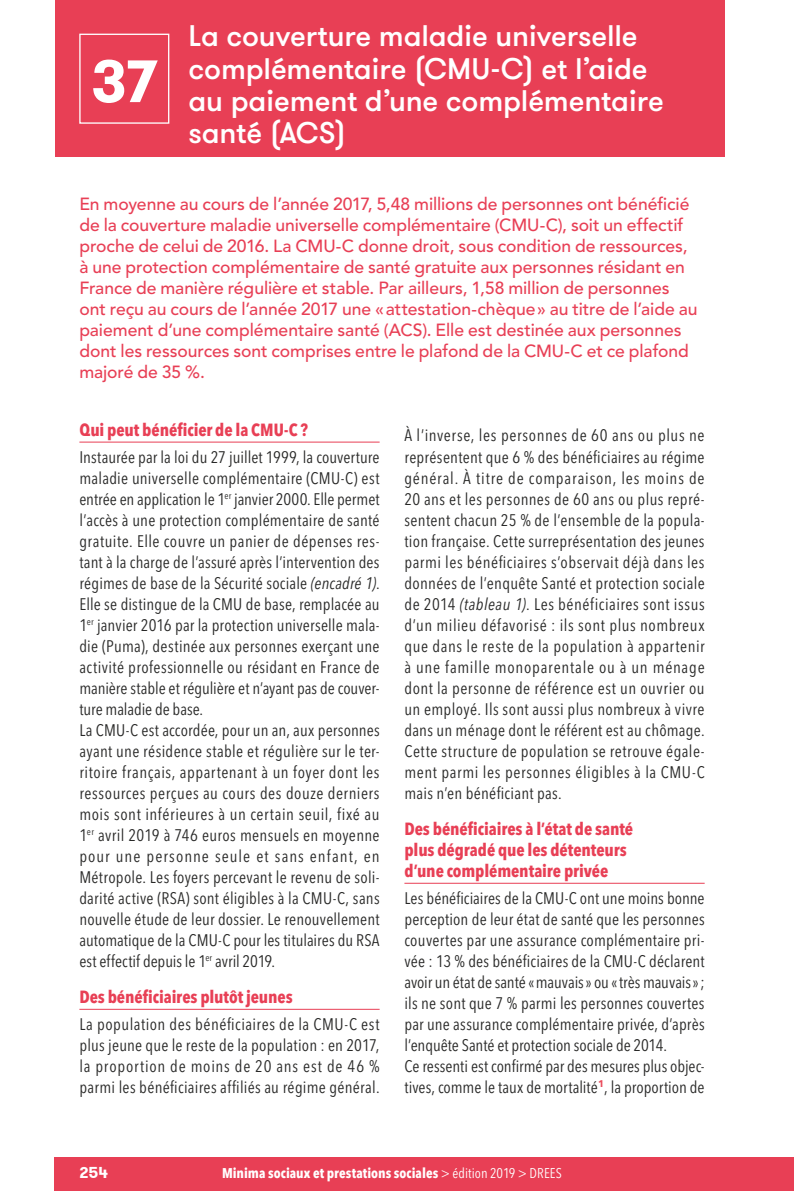
<style>
.page{position:relative;width:794px;height:1191px;background:#fff}
.page>*{position:absolute;margin:0;border:0;box-sizing:border-box;transform-origin:0 0}
.Fiche_num{font:700 59.5px "GT Walsheim";color:#fff}
.Titre_1__Titre_Fiche{font:500 29.75px/32.4px "GT Walsheim";letter-spacing:-.005em;color:#fff}
.Chapo{font:500 17.5px/21px "Avenir LT Std";color:#e83f55}
.Titre_2__Inter{font:700 condensed 17.5px/21px "Avenir Next LT Pro";letter-spacing:-.005em;color:#e83f55}
.Texte{font:condensed 16.62px/21px "Avenir Next LT Pro";letter-spacing:.02em;color:#282827;text-align:justify}
.Texte-2{font:condensed 16.62px/21px "Avenir Next LT Pro";color:#282827}
.t1{font:700 15.75px "GT Walsheim";color:#fff}
.t2{font:700 condensed 14px "Avenir Next LT Pro";letter-spacing:.005em;color:#fff}
.s1{font-style:italic}
.s2{font-weight:400}
</style>
<div class="page">
<div style="left:55px;top:1157px;width:739px;height:34px;background:#e83f55"></div>
<div style="left:55px;top:0;width:669px;height:156px;background:#e83f55"></div>
<hr style="left:79px;top:442px;width:300px;height:1px;background:#e83f55">
<hr style="left:79px;top:1009px;width:300px;height:1px;background:#e83f55">
<hr style="left:404px;top:883px;width:300px;height:1px;background:#e83f55">
<div style="left:79px;top:34px;width:90px;height:90px;border:1px solid #fff"></div>
<p class="Fiche_num" style="left:91px;top:43px;width:67px">37</p>
<p class="Titre_1__Titre_Fiche" style="left:189px;top:19px;width:477px">La couverture maladie universelle complémentaire (CMU-C) et l’aide au paiement d’une complémentaire santé (ACS)</p>
<p class="Chapo" style="left:79px;top:194px;width:619px">En moyenne au cours de l’année 2017, 5,48 millions de personnes ont bénéficié de la couverture maladie universelle complémentaire (CMU-C), soit un effectif proche de celui de 2016. La CMU-C donne droit, sous condition de ressources, à une protection complémentaire de santé gratuite aux personnes résidant en France de manière régulière et stable. Par ailleurs, 1,58 million de personnes ont reçu au cours de l’année 2017 une «attestation-chèque» au titre de l’aide au paiement d’une complémentaire santé (ACS). Elle est destinée aux personnes dont les ressources sont comprises entre le plafond de la CMU-C et ce plafond majoré de 35 %.</p>
<p class="Titre_2__Inter" style="left:79px;top:419px;width:230px">Qui peut bénéficier de la CMU-C ?</p>
<p class="Texte" style="left:79px;top:446px;width:302px;text-align:left">Instaurée par la loi du 27 juillet 1999, la couverture maladie universelle complémentaire (CMU-C) est entrée en application le 1<sup>er</sup> janvier 2000. Elle permet l’accès à une protection complémentaire de santé gratuite. Elle couvre un panier de dépenses res&shy;tant à la charge de l’assuré après l’intervention des régimes de base de la Sécurité sociale <span class="s1">(encadré 1)</span>.<br>Elle se distingue de la CMU de base, remplacée au 1<sup>er</sup> janvier 2016 par la protection universelle mala&shy;die (Puma), destinée aux personnes exerçant une activité professionnelle ou résidant en France de manière stable et régulière et n’ayant pas de couver&shy;ture maladie de base.</p>
<p class="Texte" style="left:79px;top:719px;width:302px">La CMU-C est accordée, pour un an, aux personnes ayant une résidence stable et régulière sur le ter&shy;ritoire français, appartenant à un foyer dont les ressources perçues au cours des douze derniers mois sont inférieures à un certain seuil, fixé au 1<sup>er</sup> avril 2019 à 746 euros mensuels en moyenne pour une personne seule et sans enfant, en Métropole. Les foyers percevant le revenu de soli&shy;darité active (RSA) sont éligibles à la CMU-C, sans nouvelle étude de leur dossier. Le renouvellement automatique de la CMU-C pour les titulaires du RSA est effectif depuis le 1<sup>er</sup> avril 2019.</p>
<p class="Titre_2__Inter" style="left:79px;top:986px;width:215px">Des bénéficiaires plutôt jeunes</p>
<p class="Texte" style="left:79px;top:1013px;width:302px">La population des bénéficiaires de la CMU-C est plus jeune que le reste de la population : en 2017, la proportion de moins de 20 ans est de 46 % parmi les bénéficiaires affiliés au régime général.</p>
<p class="Texte" style="left:404px;top:425px;width:302px;text-align:left">À l’inverse, les personnes de 60 ans ou plus ne représentent que 6 % des bénéficiaires au régime général. À titre de comparaison, les moins de 20 ans et les personnes de 60 ans ou plus repré&shy;sentent chacun 25 % de l’ensemble de la popula&shy;tion française. Cette surreprésentation des jeunes parmi les bénéficiaires s’observait déjà dans les données de l’enquête Santé et protection sociale de 2014 <span class="s1">(tableau 1)</span>. Les bénéficiaires sont issus d’un milieu défavorisé : ils sont plus nombreux que dans le reste de la population à appartenir à une famille monoparentale ou à un ménage dont la personne de référence est un ouvrier ou un employé. Ils sont aussi plus nombreux à vivre dans un ménage dont le référent est au chômage.<br>Cette structure de population se retrouve égale&shy;ment parmi les personnes éligibles à la CMU-C mais n’en bénéficiant pas.</p>
<p class="Titre_2__Inter" style="left:404px;top:818px;width:230px">Des bénéficiaires à l’état de santé plus dégradé que les détenteurs d’une complémentaire privée</p>
<p class="Texte" style="left:404px;top:887px;width:302px">Les bénéficiaires de la CMU-C ont une moins bonne perception de leur état de santé que les personnes couvertes par une assurance complémentaire pri&shy;vée : 13 % des bénéficiaires de la CMU-C déclarent avoir un état de santé «mauvais» ou «très mauvais»; ils ne sont que 7 % parmi les personnes couvertes par une assurance complémentaire privée, d’après l’enquête Santé et protection sociale de 2014.</p>
<p class="Texte-2" style="left:404px;top:1055px;width:302px">Ce ressenti est confirmé par des mesures plus objec&shy;tives, comme le taux de mortalité<sup>1</sup>, la proportion de</p>
<p class="t1" style="left:79px;top:1162px;width:30px">254</p>
<p class="t2" style="left:222px;top:1165px;width:341px">Minima sociaux et prestations sociales <span class="s2">&gt; édition 2019 &gt; DREES</span></p>
</div>
